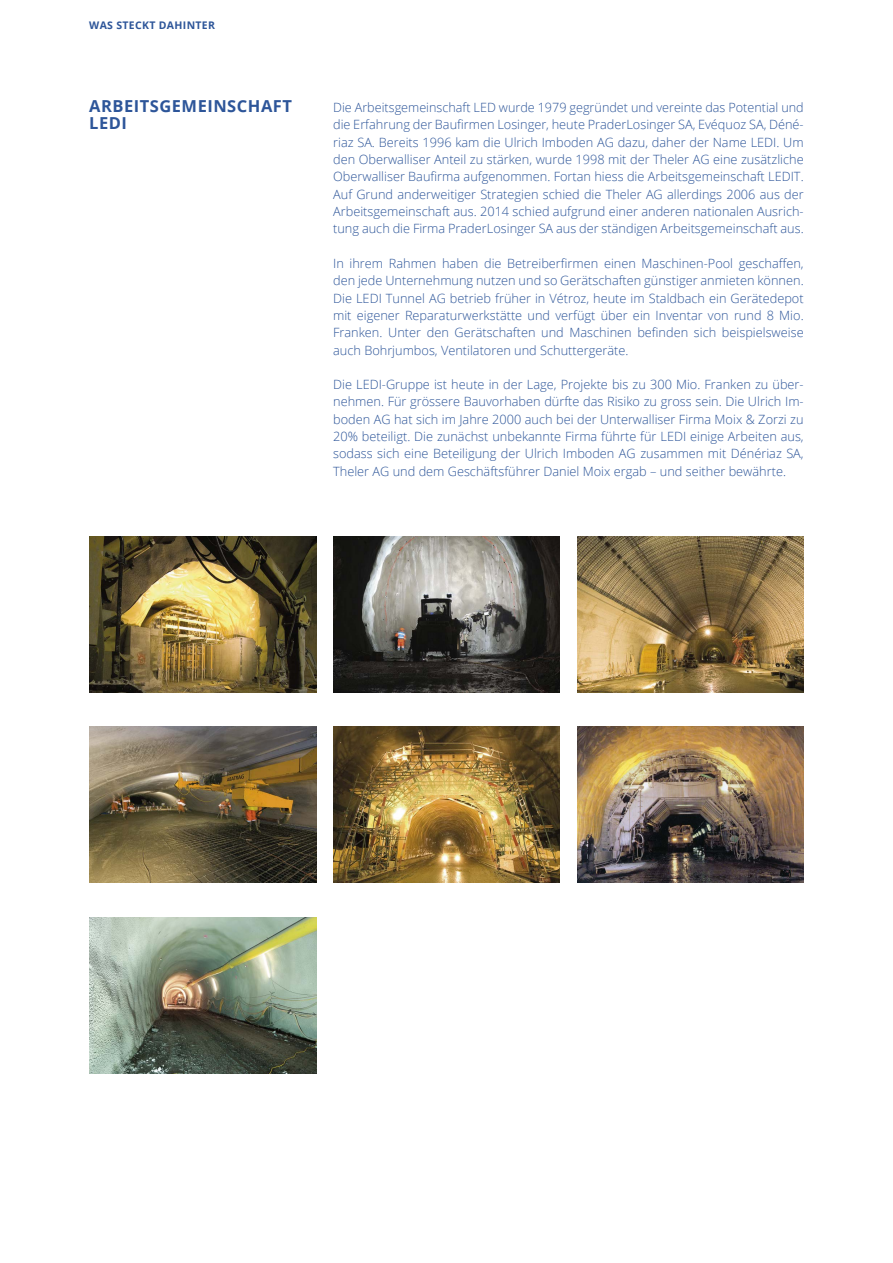
<style>
.page{position:relative;width:893px;height:1263px;background:#fff}
.page>*{position:absolute;margin:0;border:0;box-sizing:border-box;transform-origin:0 0}
.t1{font:700 16.5px/17.2px "Open Sans";letter-spacing:.03em;color:#2d5599}
.t2{font:300 12.75px/17.2px "Open Sans";color:#2d5599;text-align:justify}
.t3{font:700 10.5px "Open Sans";letter-spacing:.03em;color:#2d5599}
</style>
<div class="page">
<img style="left:333px;top:536px;width:227px;height:156px">
<img style="left:333px;top:727px;width:227px;height:156px">
<img style="left:577px;top:536px;width:227px;height:156px">
<img style="left:577px;top:727px;width:227px;height:156px">
<img style="left:90px;top:536px;width:226px;height:156px">
<img style="left:90px;top:727px;width:226px;height:156px">
<img style="left:90px;top:917px;width:226px;height:156px">
<p class="t3" style="left:89px;top:18px;width:127px">WAS STECKT DAHINTER</p>
<p class="t1" style="left:89px;top:97px;width:204px">ARBEITSGEMEINSCHAFT<br>LEDI</p>
<p class="t2" style="left:333px;top:98px;width:472px">Die Arbeitsgemeinschaft LED wurde 1979 gegründet und vereinte das Potential und die Erfahrung der Baufirmen Losinger, heute PraderLosinger SA, Evéquoz SA, Déné&shy;riaz SA. Bereits 1996 kam die Ulrich Imboden AG dazu, daher der Name LEDI. Um den Oberwalliser Anteil zu stärken, wurde 1998 mit der Theler AG eine zusätzliche Oberwalliser Baufirma aufgenommen. Fortan hiess die Arbeitsgemeinschaft LEDIT.<br>Auf Grund anderweitiger Strategien schied die Theler AG allerdings 2006 aus der Arbeitsgemeinschaft aus. 2014 schied aufgrund einer anderen nationalen Ausrich&shy;tung auch die Firma PraderLosinger SA aus der ständigen Arbeitsgemeinschaft aus.</p>
<p class="t2" style="left:333px;top:254px;width:472px">In ihrem Rahmen haben die Betreiberfirmen einen Maschinen-Pool geschaffen, den jede Unternehmung nutzen und so Gerätschaften günstiger anmieten können.<br>Die LEDI Tunnel AG betrieb früher in Vétroz, heute im Staldbach ein Gerätedepot mit eigener Reparaturwerkstätte und verfügt über ein Inventar von rund 8 Mio.<br>Franken. Unter den Gerätschaften und Maschinen befinden sich beispielsweise auch Bohrjumbos, Ventilatoren und Schuttergeräte.</p>
<p class="t2" style="left:333px;top:376px;width:472px">Die LEDI-Gruppe ist heute in der Lage, Projekte bis zu 300 Mio. Franken zu über&shy;nehmen. Für grössere Bauvorhaben dürfte das Risiko zu gross sein. Die Ulrich Im&shy;boden AG hat sich im Jahre 2000 auch bei der Unterwalliser Firma Moix &amp; Zorzi zu 20% beteiligt. Die zunächst unbekannte Firma führte für LEDI einige Arbeiten aus, sodass sich eine Beteiligung der Ulrich Imboden AG zusammen mit Dénériaz SA, Theler AG und dem Geschäftsführer Daniel Moix ergab – und seither bewährte.</p>
</div>
